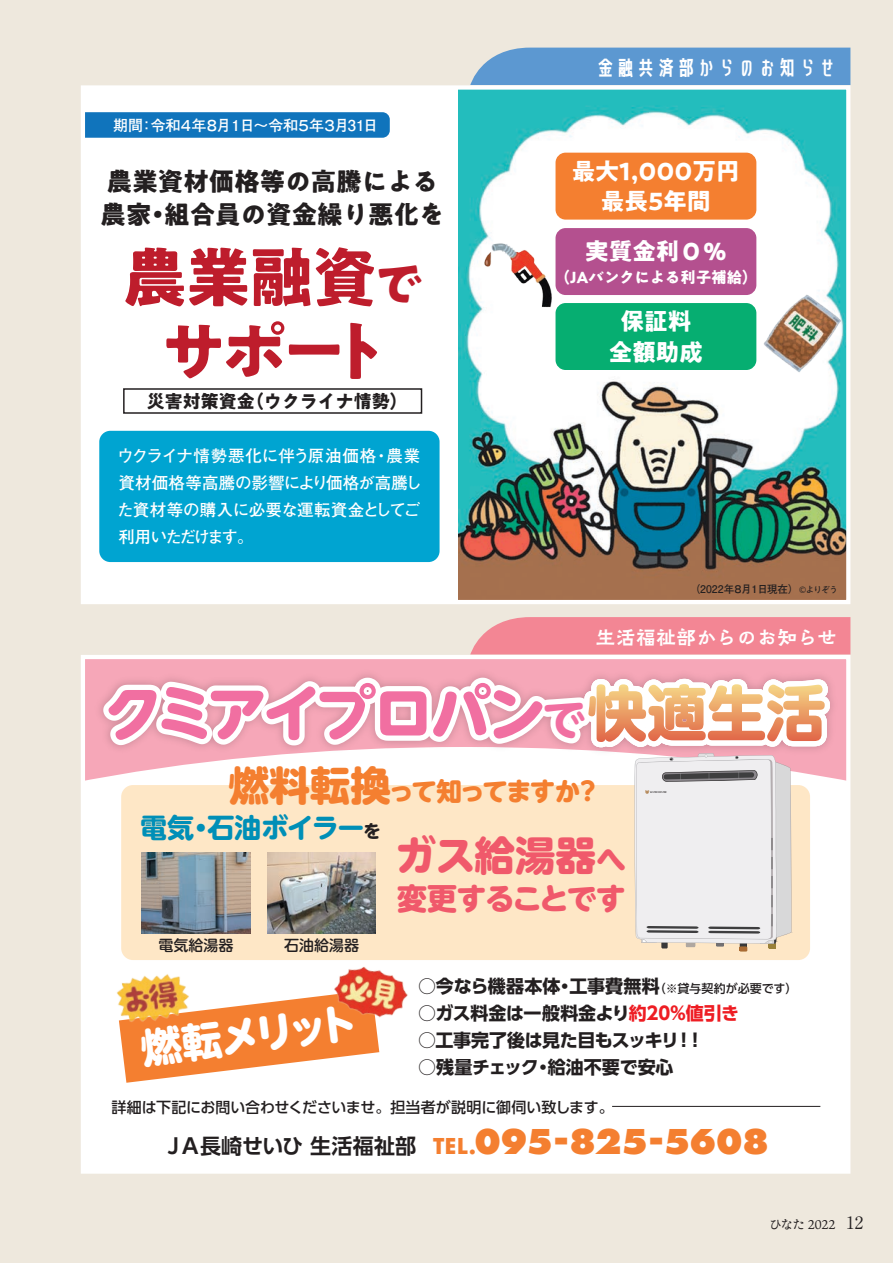
<style>
.page{position:relative;width:893px;height:1263px;background:#eee8dd}
.page>*{position:absolute;margin:0;border:0;box-sizing:border-box;transform-origin:0 0}
.t1{font:700 64.5px/73.5px "PA1 Gothic Std N";letter-spacing:-.04em;color:#be1d2c;text-align:center}
.t2{font:800 60px "UD Shin M Go Pr 6 N";letter-spacing:-.055em;color:#f16fa1}
.t3{font:800 40.5px "UD Shin M Go Pr 6 N";letter-spacing:-.01em;color:#f0596b}
.t4{font:800 40.5px "UD Shin M Go Pr 6 N";color:#fff}
.t5{font:800 37.5px "Futura PT";letter-spacing:-.01em;color:#f47f30}
.t6{font:800 30px "UD Shin M Go Pr 6 N";letter-spacing:-.06em;color:#f0596b}
.t7{font:700 27px "UD Shin M Go Pr 6 N";letter-spacing:-.03em;color:#008fb7}
.t8{font:700 25.5px/33px "PA1 Gothic Std N";color:#231f20;text-align:right}
.t9{font:800 25.5px "UD Shin M Go Pr 6 N";letter-spacing:-.075em;color:#f47f30}
.t10{font:700 24px "Futura PT";color:#f47f30}
.t11{font:700 23.55px/30.8px "PA1 Gothic Std N";color:#fff;text-align:center}
.t12{font:700 21px "UD Shin Go Pr 6 N De";color:#231f20}
.t13{font:700 20.25px "P Kuretake Meiseki Std N";color:#fff}
.t14{font:20.25px "Senobi Gothic Bold";color:#fff}
.t15{font:700 18px "UD Shin Go Pr 6 N";letter-spacing:-.015em;color:#231f20}
.t16{font:700 18px "UD Shin Go Pr 6 N";letter-spacing:-.035em;color:#231f20}
.t17{font:700 18px "PA1 Gothic Std N";color:#231f20}
.t18{font:700 16.95px "A1 Mincho Std";color:#231f20}
.t19{font:700 16.5px/27px "Futo Go B101 Pr 6 N";letter-spacing:-.005em;color:#fff}
.t20{font:700 15.3px "PA1 Gothic Std N";color:#fff}
.t21{font:500 15px "UD Shin Go Pr 6 N";letter-spacing:-.01em;color:#231f20}
.t22{font:700 15px "Futo Go B101 Pr 6 N";letter-spacing:-.11em;color:#fff}
.t23{font:500 15px "UD Shin M Go Pr 6 N";color:#231f20}
.t24{font:12.75px "Ten Mincho Text";letter-spacing:-.03em;color:#231f20}
.t25{font:500 12px "UD Shin Go Pr 6 N";letter-spacing:-.005em;color:#231f20}
.t26{font:700 10.5px "Futo Go B101 Pr 6 N";color:#231f20}
.t27{font:9px "PA1 Gothic Std";color:#231f20}
.s1{font-size:49.5px}
.s2{font-family:"PA1 Gothic Std";font-weight:400;font-size:9px}
.s3{font-weight:700;font-size:43.35px}
.s4{color:#fff}
.s5{font-size:40.5px}
.s6{font-size:30px}
.s7{font-size:18px;color:#231f20}
.s8{color:#ee1d23}
.s9{font-weight:700;font-size:24px}
</style>
<div class="page">
<div style="left:470px;top:48px;width:380px;height:37px;background:#5c98d1"></div>
<div style="left:83px;top:87px;width:765px;height:515px;background:#fff"></div>
<img style="left:459px;top:90px;width:386px;height:509px">
<svg style="left:86px;top:112px;width:304px;height:26px;background:#1577bd"></svg>
<div style="left:555px;top:153px;width:201px;height:67px;background:#f47f30;border-radius:10px"></div>
<div style="left:555px;top:228px;width:201px;height:67px;background:#b4508f;border-radius:10px"></div>
<div style="left:555px;top:303px;width:201px;height:67px;background:#06ae71;border-radius:10px"></div>
<div style="left:99px;top:431px;width:341px;height:131px;background:#00a4d1;border-radius:11px"></div>
<img style="left:761px;top:293px;width:82px;height:82px">
<img style="left:482px;top:240px;width:72px;height:72px">
<div style="left:123px;top:388px;width:299px;height:26px;border:2px solid #231f20"></div>
<div style="left:81px;top:85px;width:769px;height:519px;border:4px solid #fff"></div>
<div style="left:83px;top:657px;width:765px;height:514px;background:#fff"></div>
<div style="left:121px;top:785px;width:689px;height:175px;background:#fee7c6;border-radius:12px"></div>
<svg style="left:94px;top:617px;width:756px;height:335px"></svg>
<img style="left:268px;top:852px;width:108px;height:81px">
<img style="left:142px;top:852px;width:108px;height:81px">
<svg style="left:120px;top:995px;width:259px;height:88px"></svg>
<img style="left:116px;top:974px;width:79px;height:56px">
<img style="left:327px;top:967px;width:81px;height:63px">
<hr style="left:612px;top:1106px;width:208px;height:1px;background:#231f20">
<div style="left:81px;top:655px;width:769px;height:519px;border:4px solid #fff"></div>
<p class="t22" style="left:151px;top:113px;width:70px">令和４年８</p>
<p class="t22" style="left:240px;top:113px;width:99px">日～令和５年３</p>
<p class="t22" style="left:113px;top:113px;width:31px">期間</p>
<h3 class="t8" style="left:107px;top:168px;width:339px">農業資材価格等の高騰による組合員の資金繰り悪化を</h3>
<p class="t22" style="left:216px;top:113px;width:16px">月</p>
<p class="t22" style="left:334px;top:113px;width:46px">月31日</p>
<p class="t22" style="left:228px;top:113px;width:16px">１</p>
<p class="t22" style="left:139px;top:113px;width:16px">：</p>
<h3 class="t8" style="left:101px;top:201px;width:52px">農家</h3>
<h3 class="t8" style="left:145px;top:201px;width:27px">・</h3>
<h1 class="t1" style="left:123px;top:248px;width:302px">農業融資<span class="s1">で</span>サポート</h1>
<p class="t17" style="left:246px;top:389px;width:163px">（ウクライナ情勢(</p>
<p class="t17" style="left:147px;top:389px;width:109px">災害対策資金</p>
<p class="t19" style="left:117px;top:442px;width:307px">ウクライナ情勢悪化に伴う原油価格<br>資材価格等高騰の影響により価格が高騰した資材等の購入に必要な運転資金としてご利用いただけます。</p>
<p class="t19" style="left:386px;top:442px;width:35px">農業</p>
<p class="t19" style="left:373px;top:442px;width:18px">・</p>
<p class="t14" style="left:595px;top:53px;width:244px">金融共済部からのお知らせ</p>
<h3 class="t11" style="left:572px;top:158px;width:169px">最大1,000万円最長5年間</h3>
<h3 class="t11" style="left:585px;top:238px;width:143px">実質金利０％</h3>
<p class="t20" style="left:554px;top:268px;width:204px">（JAバンクによる利子補給(</p>
<h3 class="t11" style="left:609px;top:308px;width:96px">保証料全額助成</h3>
<p class="t26" style="left:690px;top:581px;width:55px">（2022年８</p>
<p class="t26" style="left:757px;top:581px;width:50px">日現在）<span class="s2">©</span></p>
<p class="t26" style="left:741px;top:581px;width:12px">月</p>
<p class="t26" style="left:749px;top:581px;width:12px">１</p>
<p class="t27" style="left:805px;top:585px;width:34px">よりぞう</p>
<p class="t13" style="left:595px;top:624px;width:244px">生活福祉部からのお知らせ</p>
<h2 class="t2" style="left:103px;top:660px;width:724px">クミアイプロパン<span class="s3">で</span><span class="s4">快適生活</span></h2>
<h3 class="t9" style="left:575px;top:768px;width:27px">?</h3>
<h3 class="t9" style="left:229px;top:768px;width:353px"><span class="s5">燃料転換</span>って知ってますか</h3>
<h3 class="t3" style="left:395px;top:820px;width:232px">ガス給湯器<span class="s6">へ</span></h3>
<h3 class="t6" style="left:397px;top:872px;width:230px">変更することです</h3>
<p class="t23" style="left:284px;top:932px;width:76px">石油給湯器</p>
<h3 class="t7" style="left:208px;top:804px;width:175px">石油ボイラー<span class="s7">を</span></h3>
<h3 class="t7" style="left:140px;top:804px;width:56px">電気</h3>
<h3 class="t7" style="left:187px;top:804px;width:29px">・</h3>
<p class="t23" style="left:158px;top:932px;width:77px">電気給湯器</p>
<p class="t15" style="left:569px;top:971px;width:92px">工事費無料</p>
<p class="t15" style="left:418px;top:971px;width:144px">○今なら機器本体</p>
<p class="t15" style="left:418px;top:998px;width:322px">○ガス料金は一般料金より<span class="s8">約20%値引き</span></p>
<p class="t16" style="left:418px;top:1025px;width:287px">○工事完了後は見た目もスッキリ !</p>
<p class="t25" style="left:654px;top:979px;width:145px">（※貸与契約が必要です(</p>
<p class="t15" style="left:556px;top:971px;width:19px">・</p>
<h3 class="t4" style="left:137px;top:1013px;width:220px;rotate:-7deg">燃転メリット</h3>
<p class="t15" style="left:675px;top:1025px;width:19px">!</p>
<p class="t15" style="left:418px;top:1052px;width:122px">○残量チェック</p>
<p class="t21" style="left:111px;top:1095px;width:504px">詳細は下記にお問い合わせくださいませ。担当者が説明に御伺い致します。</p>
<h3 class="t5" style="left:469px;top:1117px;width:301px"><span class="s9">.</span>095-825-5608</h3>
<p class="t15" style="left:548px;top:1052px;width:127px">給油不要で安心</p>
<p class="t15" style="left:534px;top:1052px;width:19px">・</p>
<p class="t12" style="left:163px;top:1128px;width:255px">ＪＡ長崎せいひ生活福祉部</p>
<h3 class="t10" style="left:433px;top:1130px;width:36px">TEL</h3>
<p class="t24" style="left:769px;top:1217px;width:68px">ひなた 2022</p>
<p class="t18" style="left:846px;top:1209px;width:19px">12</p>
</div>
